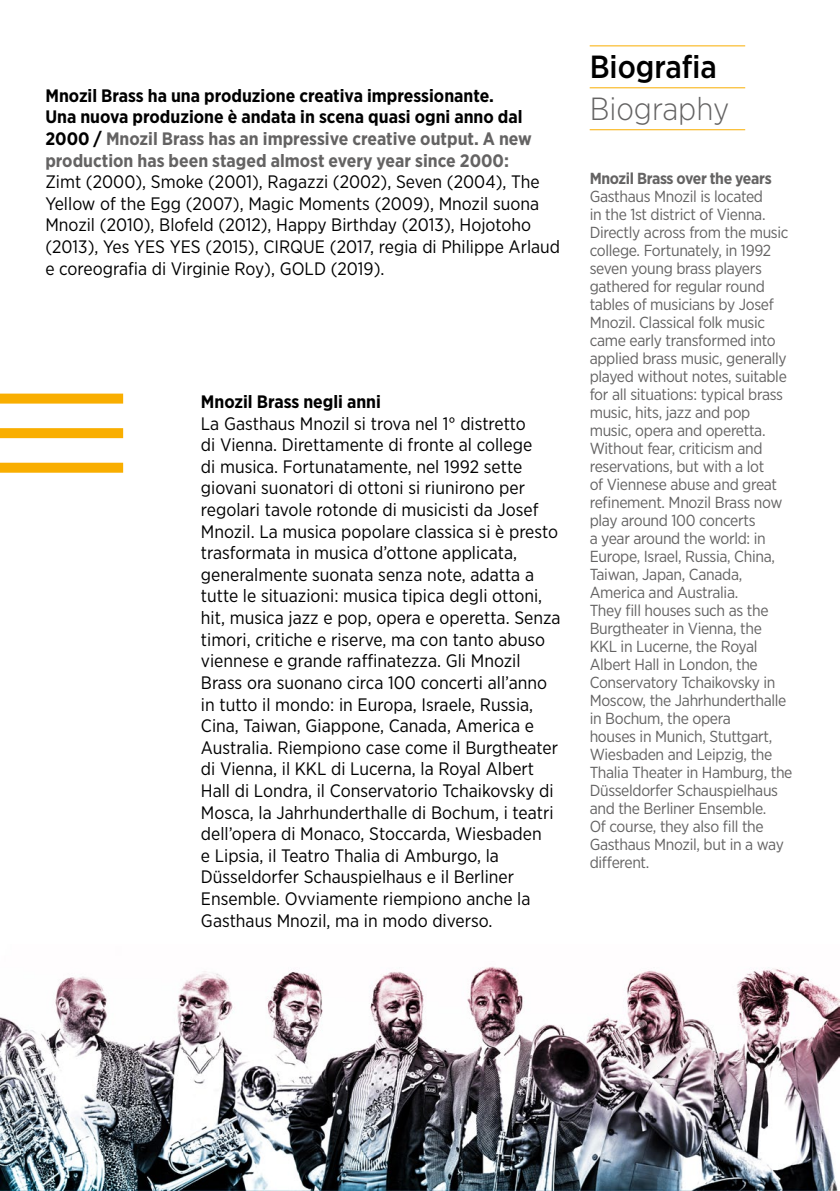
<style>
.page{position:relative;width:840px;height:1191px;background:#fff}
.page>*{position:absolute;margin:0;border:0;box-sizing:border-box;transform-origin:0 0}
.t1{font:500 32px "Gotham Narrow";color:#000}
.t2{font:300 32px "Gotham Narrow";color:#646363}
.t3{font:18px/21.6px "Gotham Narrow";color:#000}
.t4{font:700 18px/21.6px "Gotham Narrow";color:#000}
.t5{font:16px/18px "Gotham Narrow";letter-spacing:-.02em;color:#646363}
.t6{font:700 16px "Gotham Narrow";letter-spacing:-.02em;color:#646363}
.s1{color:#646363}
</style>
<div class="page">
<hr style="left:589px;top:45px;width:155px;height:1px;background:#f9ae00">
<hr style="left:589px;top:87px;width:155px;height:1px;background:#f9ae00">
<hr style="left:589px;top:129px;width:155px;height:1px;background:#f9ae00">
<div style="left:0;top:393px;width:123px;height:10px;background:#f9ae00"></div>
<div style="left:0;top:428px;width:123px;height:10px;background:#f9ae00"></div>
<div style="left:0;top:463px;width:123px;height:10px;background:#f9ae00"></div>
<img style="left:0;top:966px;width:839px;height:225px">
<p class="t4" style="left:45px;top:84px;width:488px">Mnozil Brass ha una produzione creativa impressionante.<br>Una nuova produzione è andata in scena quasi ogni anno dal 2000 / <span class="s1">Mnozil Brass has an impressive creative output. A new production has been staged almost every year since 2000:</span></p>
<p class="t3" style="left:45px;top:171px;width:516px">Zimt (2000), Smoke (2001), Ragazzi (2002), Seven (2004), The Yellow of the Egg (2007), Magic Moments (2009), Mnozil suona Mnozil (2010), Blofeld (2012), Happy Birthday (2013), Hojotoho (2013), Yes YES YES (2015), CIRQUE (2017, regia di Philippe Arlaud e coreografia di Virginie Roy), GOLD (2019).</p>
<p class="t4" style="left:201px;top:391px;width:181px">Mnozil Brass negli anni</p>
<p class="t3" style="left:201px;top:412px;width:361px">La Gasthaus Mnozil si trova nel 1° distretto<br>di Vienna. Direttamente di fronte al college<br>di musica. Fortunatamente, nel 1992 sette giovani suonatori di ottoni si riunirono per regolari tavole rotonde di musicisti da Josef Mnozil. La musica popolare classica si è presto trasformata in musica d’ottone applicata, generalmente suonata senza note, adatta a tutte le situazioni: musica tipica degli ottoni, hit, musica jazz e pop, opera e operetta. Senza timori, critiche e riserve, ma con tanto abuso viennese e grande raffinatezza. Gli Mnozil Brass ora suonano circa 100 concerti all’anno in tutto il mondo: in Europa, Israele, Russia, Cina, Taiwan, Giappone, Canada, America e Australia. Riempiono case come il Burgtheater di Vienna, il KKL di Lucerna, la Royal Albert Hall di Londra, il Conservatorio Tchaikovsky di Mosca, la Jahrhunderthalle di Bochum, i teatri dell’opera di Monaco, Stoccarda, Wiesbaden<br>e Lipsia, il Teatro Thalia di Amburgo, la Düsseldorfer Schauspielhaus e il Berliner Ensemble. Ovviamente riempiono anche la Gasthaus Mnozil, ma in modo diverso.</p>
<h1 class="t1" style="left:589px;top:47px;width:128px">Biografia</h1>
<h1 class="t2" style="left:589px;top:89px;width:141px">Biography</h1>
<p class="t6" style="left:589px;top:168px;width:183px">Mnozil Brass over the years</p>
<p class="t5" style="left:589px;top:187px;width:204px">Gasthaus Mnozil is located<br>in the 1st district of Vienna.<br>Directly across from the music college. Fortunately, in 1992 seven young brass players gathered for regular round tables of musicians by Josef<br>Mnozil. Classical folk music came early transformed into applied brass music, generally played without notes, suitable for all situations: typical brass music, hits, jazz and pop music, opera and operetta.<br>Without fear, criticism and reservations, but with a lot<br>of Viennese abuse and great refinement. Mnozil Brass now play around 100 concerts<br>a year around the world: in<br>Europe, Israel, Russia, China,<br>Taiwan, Japan, Canada,<br>America and Australia.<br>They fill houses such as the<br>Burgtheater in Vienna, the<br>KKL in Lucerne, the Royal<br>Albert Hall in London, the<br>Conservatory Tchaikovsky in<br>Moscow, the Jahrhunderthalle in Bochum, the opera<br>houses in Munich, Stuttgart,<br>Wiesbaden and Leipzig, the<br>Thalia Theater in Hamburg, the<br>Düsseldorfer Schauspielhaus and the Berliner Ensemble.<br>Of course, they also fill the<br>Gasthaus Mnozil, but in a way different.</p>
</div>
